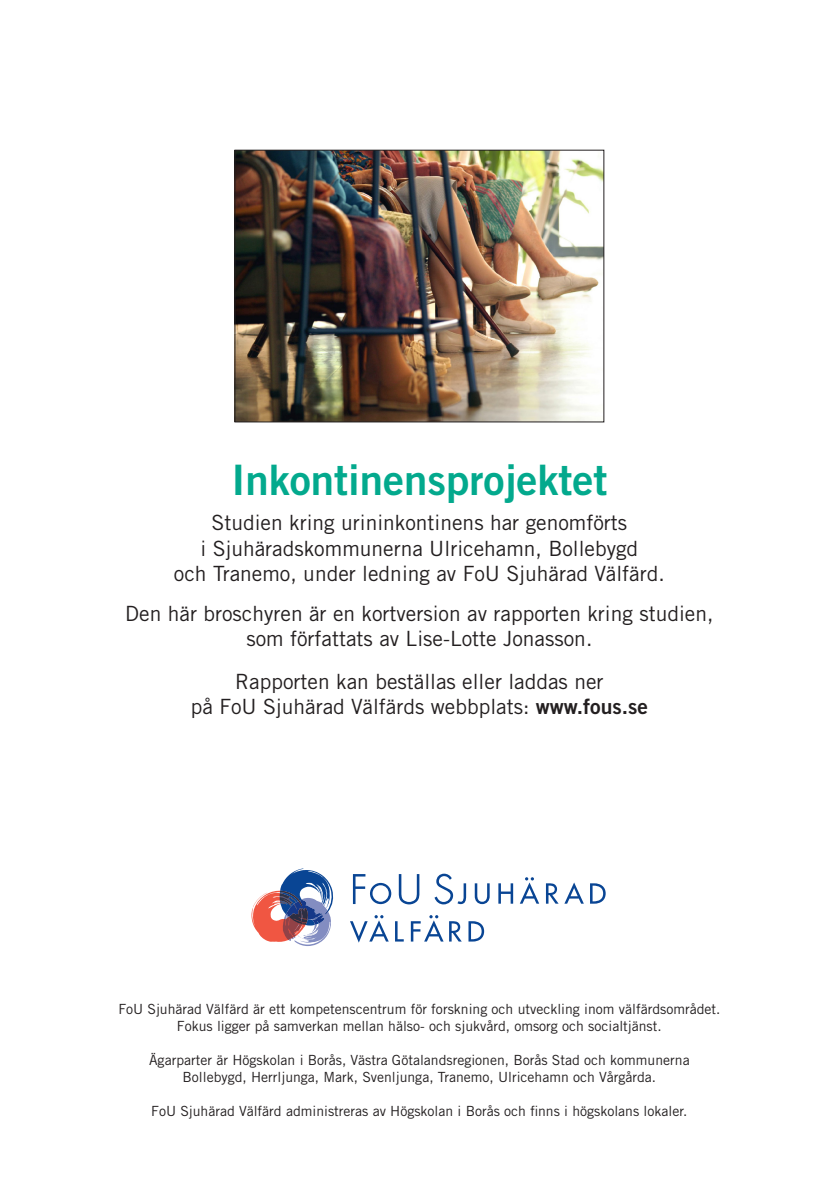
<style>
.page{position:relative;width:839px;height:1186px;background:#fff}
.page>*{position:absolute;margin:0;border:0;box-sizing:border-box;transform-origin:0 0}
.Mellanrubrik_nivå_3{font:42px "Trade Gothic LT Std Bd 2";color:#03a98d}
.Mellanrubrik_nivå_3-2{font:21px/25.2px "Trade Gothic LT Std";color:#231f20;text-align:center}
.Brödtext_utan_indrag{font:21px/25.2px "Trade Gothic LT Std";color:#231f20;text-align:center}
.Mellanrubrik_nivå_3-3{font:14px/16.8px "Trade Gothic LT Std";color:#231f20;text-align:center}
.s1{font-family:"Trade Gothic LT Std Bd 2"}
</style>
<div class="page">
<svg style="left:251px;top:868px;width:82px;height:78px"></svg>
<svg style="left:350px;top:873px;width:255px;height:69px"></svg>
<img style="left:236px;top:152px;width:366px;height:268px">
<div style="left:234px;top:150px;width:370px;height:272px;border:1px solid #231f20"></div>
<p class="Mellanrubrik_nivå_3" style="left:231px;top:454px;width:377px">Inkontinensprojektet</p>
<p class="Brödtext_utan_indrag" style="left:174px;top:510px;width:492px">Studien kring urininkontinens har genomförts<br>i Sjuhäradskommunerna Ulricehamn, Bollebygd<br>och Tranemo, under ledning av FoU Sjuhärad Välfärd.</p>
<p class="Mellanrubrik_nivå_3-2" style="left:125px;top:600px;width:589px">Den här broschyren är en kortversion av rapporten kring studien, som författats av Lise-Lotte Jonasson.</p>
<p class="Mellanrubrik_nivå_3-2" style="left:191px;top:668px;width:458px">Rapporten kan beställas eller laddas ner<br>på FoU Sjuhärad Välfärds webbplats: <span class="s1">www.fous.se</span></p>
<p class="Mellanrubrik_nivå_3-3" style="left:118px;top:1000px;width:603px">FoU Sjuhärad Välfärd är ett kompetenscentrum för forskning och utveckling inom välfärdsområdet.<br>Fokus ligger på samverkan mellan hälso- och sjukvård, omsorg och socialtjänst.</p>
<p class="Mellanrubrik_nivå_3-3" style="left:149px;top:1051px;width:542px">Ägarparter är Högskolan i Borås, Västra Götalandsregionen, Borås Stad och kommunerna<br>Bollebygd, Herrljunga, Mark, Svenljunga, Tranemo, Ulricehamn och Vårgårda.</p>
<p class="Mellanrubrik_nivå_3-3" style="left:151px;top:1102px;width:537px">FoU Sjuhärad Välfärd administreras av Högskolan i Borås och finns i högskolans lokaler.</p>
</div>
